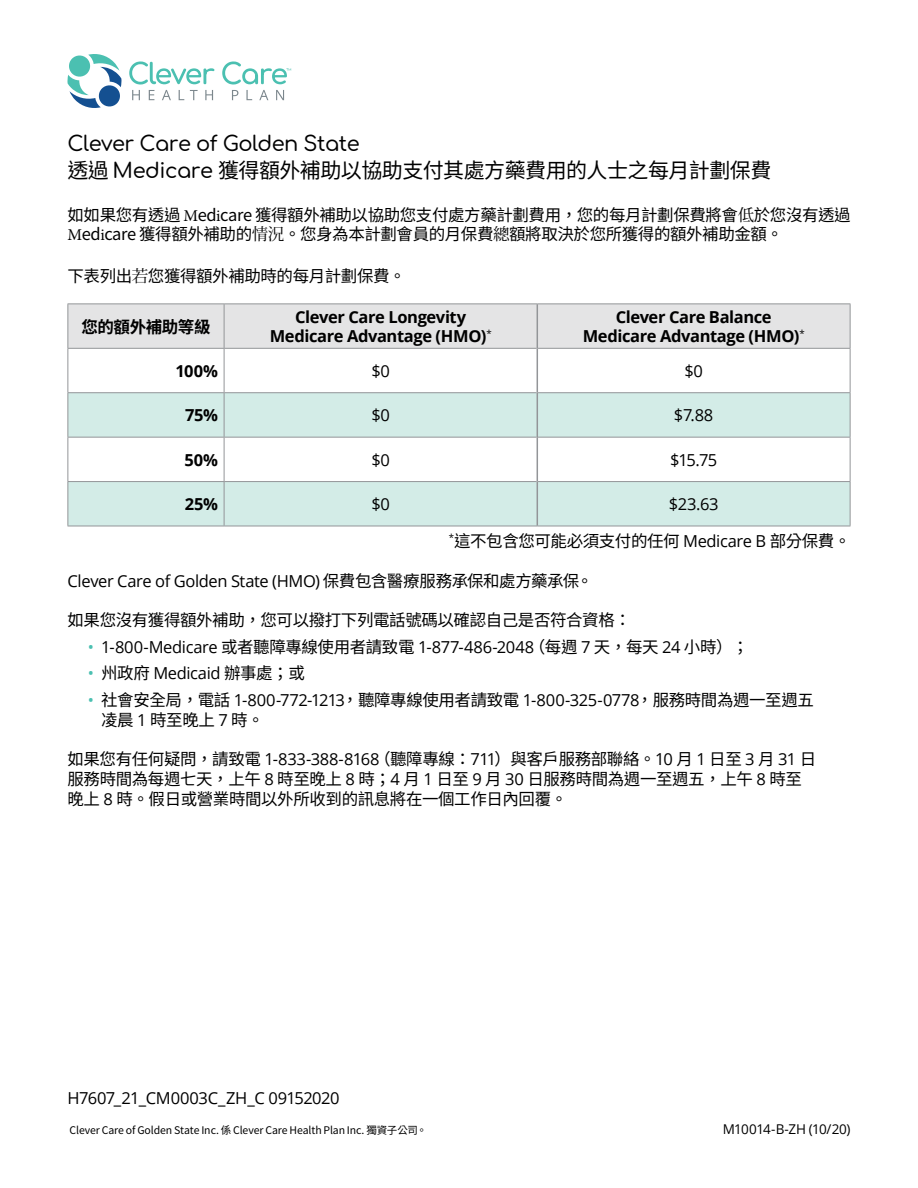
<style>
.page{position:relative;width:918px;height:1188px;background:#fff}
.page>*{position:absolute;margin:0;border:0;box-sizing:border-box;transform-origin:0 0}
.t1{font:21px "Noto Sans CJ Ktc";letter-spacing:-.025em;color:#000}
.t2{font:500 21px "Comfortaa";letter-spacing:-.025em;color:#000}
.t3{font:16.5px/19.8px "Noto Sans CJ Ktc";letter-spacing:-.025em;color:#000}
.t4{font:16.5px "Open Sans";letter-spacing:-.025em;color:#000}
.t5{font:700 16.5px/19.8px "Open Sans";letter-spacing:-.025em;color:#000;text-align:center}
.t6{font:700 16.5px "Noto Sans CJ Ktc";letter-spacing:-.025em;color:#000}
.t7{font:13.5px "Open Sans";letter-spacing:-.035em;color:#000}
.t8{font:10.5px "Noto Sans CJ Ktc";letter-spacing:-.01em;color:#000}
.s1{font-family:"Comfortaa";font-weight:500}
.s2{font-family:"Minion Pro"}
.s3{font-family:"Koz Min Pr 6 N"}
.s4{font-family:"Open Sans"}
.s5{font-family:"Noto Sans CJ Ktc"}
.s6{color:#4bc0b1}
.s7{font-family:"Open Sans";color:#4bc0b1}
</style>
<div class="page">
<svg style="left:67px;top:54px;width:55px;height:54px"></svg>
<svg style="left:129px;top:61px;width:86px;height:39px"></svg>
<svg style="left:222px;top:61px;width:69px;height:39px"></svg>
<div style="left:69px;top:305px;width:781px;height:43px;background:#e4e4e5"></div>
<svg style="left:69px;top:393px;width:781px;height:133px;fill:#d3ece7"></svg>
<hr style="left:224px;top:304px;width:1px;height:44px;background:#939598">
<hr style="left:850px;top:304px;width:1px;height:44px;background:#939598">
<hr style="left:68px;top:348px;width:156px;height:1px;background:#939598">
<hr style="left:224px;top:348px;width:313px;height:1px;background:#939598">
<hr style="left:224px;top:349px;width:1px;height:43px;background:#939598">
<hr style="left:538px;top:348px;width:313px;height:1px;background:#939598">
<hr style="left:850px;top:349px;width:1px;height:43px;background:#939598">
<hr style="left:68px;top:392px;width:156px;height:1px;background:#939598">
<hr style="left:224px;top:392px;width:313px;height:1px;background:#939598">
<hr style="left:224px;top:393px;width:1px;height:44px;background:#939598">
<hr style="left:538px;top:392px;width:313px;height:1px;background:#939598">
<hr style="left:850px;top:393px;width:1px;height:44px;background:#939598">
<hr style="left:68px;top:437px;width:156px;height:1px;background:#939598">
<hr style="left:224px;top:437px;width:313px;height:1px;background:#939598">
<hr style="left:224px;top:438px;width:1px;height:43px;background:#939598">
<hr style="left:538px;top:437px;width:313px;height:1px;background:#939598">
<hr style="left:850px;top:438px;width:1px;height:43px;background:#939598">
<hr style="left:68px;top:481px;width:156px;height:1px;background:#939598">
<hr style="left:224px;top:481px;width:313px;height:1px;background:#939598">
<hr style="left:224px;top:482px;width:1px;height:44px;background:#939598">
<hr style="left:538px;top:481px;width:313px;height:1px;background:#939598">
<hr style="left:850px;top:482px;width:1px;height:44px;background:#939598">
<hr style="left:68px;top:526px;width:156px;height:1px;background:#939598">
<hr style="left:224px;top:526px;width:313px;height:1px;background:#939598">
<hr style="left:537px;top:526px;width:314px;height:1px;background:#939598">
<hr style="left:68px;top:304px;width:156px;height:1px;background:#939598">
<hr style="left:224px;top:304px;width:313px;height:1px;background:#939598">
<hr style="left:537px;top:304px;width:314px;height:1px;background:#939598">
<hr style="left:68px;top:304px;width:1px;height:44px;background:#939598">
<hr style="left:68px;top:349px;width:1px;height:43px;background:#939598">
<hr style="left:68px;top:393px;width:1px;height:44px;background:#939598">
<hr style="left:68px;top:438px;width:1px;height:43px;background:#939598">
<hr style="left:68px;top:482px;width:1px;height:44px;background:#939598">
<hr style="left:537px;top:304px;width:1px;height:44px;background:#939598">
<hr style="left:537px;top:348px;width:1px;height:45px;background:#939598">
<hr style="left:537px;top:393px;width:1px;height:44px;background:#939598">
<hr style="left:537px;top:437px;width:1px;height:45px;background:#939598">
<hr style="left:537px;top:482px;width:1px;height:44px;background:#939598">
<p class="t2" style="left:68px;top:124px;width:294px">Clever Care of Golden State</p>
<p class="t1" style="left:67px;top:159px;width:705px">透過 <span class="s1">Medicare</span> 獲得額外補助以協助支付其處方藥費用的人士之每月計劃保費</p>
<p class="t3" style="left:67px;top:205px;width:785px">如如果您有透過 <span class="s2">M</span>ed<span class="s2">i</span>care 獲得額外補助以協助您支付處方藥計劃費用，您的每月計劃保費將會<span class="s3">低</span>於您沒有透過<br><span class="s2">M</span>ed<span class="s2">i</span>care 獲得額外補助的<span class="s3">情況</span>。您身為本計劃會員的月保費<span class="s3">總</span>額將取決於您所獲得的額外補助金額。</p>
<p class="t3" style="left:67px;top:267px;width:340px">下表列出<span class="s3">若</span>您獲得額外補助時的每月計劃保費。</p>
<p class="t6" style="left:81px;top:317px;width:131px">您的額外補助等級</p>
<p class="t5" style="left:270px;top:306px;width:224px">Clever Care Longevity<br>Medicare Advantage (HMO)<sup>*</sup></p>
<p class="t5" style="left:583px;top:306px;width:224px">Clever Care Balance<br>Medicare Advantage (HMO)<sup>*</sup></p>
<p class="t5" style="left:175px;top:361px;width:44px">100%</p>
<p class="t4" style="left:371px;top:360px;width:20px">$0</p>
<p class="t4" style="left:684px;top:360px;width:20px">$0</p>
<p class="t5" style="left:185px;top:405px;width:35px">75%</p>
<p class="t4" style="left:371px;top:404px;width:20px">$0</p>
<p class="t4" style="left:674px;top:404px;width:41px">$7.88</p>
<p class="t5" style="left:184px;top:449px;width:35px">50%</p>
<p class="t4" style="left:371px;top:448px;width:20px">$0</p>
<p class="t4" style="left:670px;top:448px;width:49px">$15.75</p>
<p class="t5" style="left:185px;top:494px;width:35px">25%</p>
<p class="t4" style="left:371px;top:493px;width:20px">$0</p>
<p class="t4" style="left:669px;top:493px;width:51px">$23.63</p>
<p class="t3" style="left:449px;top:531px;width:403px"><sup>*</sup>這不包含您可能必須支付的任何 <span class="s4">Medicare B</span> 部分保費。</p>
<p class="t4" style="left:67px;top:569px;width:527px">Clever Care of Golden State (HMO) <span class="s5">保費包含醫療服務承保和處方藥承保。</span></p>
<p class="t3" style="left:67px;top:611px;width:565px">如果您沒有獲得額外補助，您可以撥打下列電話號碼以確認自己是否符合資格：</p>
<p class="t4" style="left:88px;top:635px;width:662px"><span class="s6">•</span> 1-800-Medicare <span class="s5">或者聽障專線使用者請致電</span> 1-877-486-2048<span class="s5">（每週</span> 7 <span class="s5">天，每天</span> 24 <span class="s5">小時）；</span></p>
<p class="t3" style="left:88px;top:664px;width:219px"><span class="s7">•</span> 州政府 <span class="s4">Medicaid</span> 辦事處；或</p>
<p class="t3" style="left:101px;top:690px;width:714px;text-indent:-13px"><span class="s7">•</span> 社會安全局，電話 <span class="s4">1-800-772-1213</span>，聽障專線使用者請致電 <span class="s4">1-800-325-0778</span>，服務時間為週一至週五凌晨 <span class="s4">1</span> 時至晚上 <span class="s4">7</span> 時。</p>
<p class="t3" style="left:67px;top:750px;width:750px">如果您有任何疑問，請致電 <span class="s4">1-833-388-8168</span>（聽障專線：<span class="s4">711</span>）與客戶服務部聯絡。<span class="s4">10</span> 月 <span class="s4">1</span> 日至 <span class="s4">3</span> 月 <span class="s4">31</span> 日服務時間為每週七天，上午 <span class="s4">8</span> 時至晚上 <span class="s4">8</span> 時；<span class="s4">4</span> 月 <span class="s4">1</span> 日至 <span class="s4">9</span> 月 <span class="s4">30</span> 日服務時間為週一至週五，上午 <span class="s4">8</span> 時至晚上 <span class="s4">8</span> 時。假日或營業時間以外所收到的訊息將在一個工作日內回覆。</p>
<p class="t4" style="left:68px;top:1087px;width:274px">H7607_21_CM0003C_ZH_C 09152020</p>
<p class="t8" style="left:70px;top:1125px;width:359px">Clever Care of Golden State Inc. 係 Clever Care Health Plan Inc. 獨資子公司。</p>
<p class="t7" style="left:723px;top:1120px;width:129px">M10014-B-ZH (10/20)</p>
</div>
